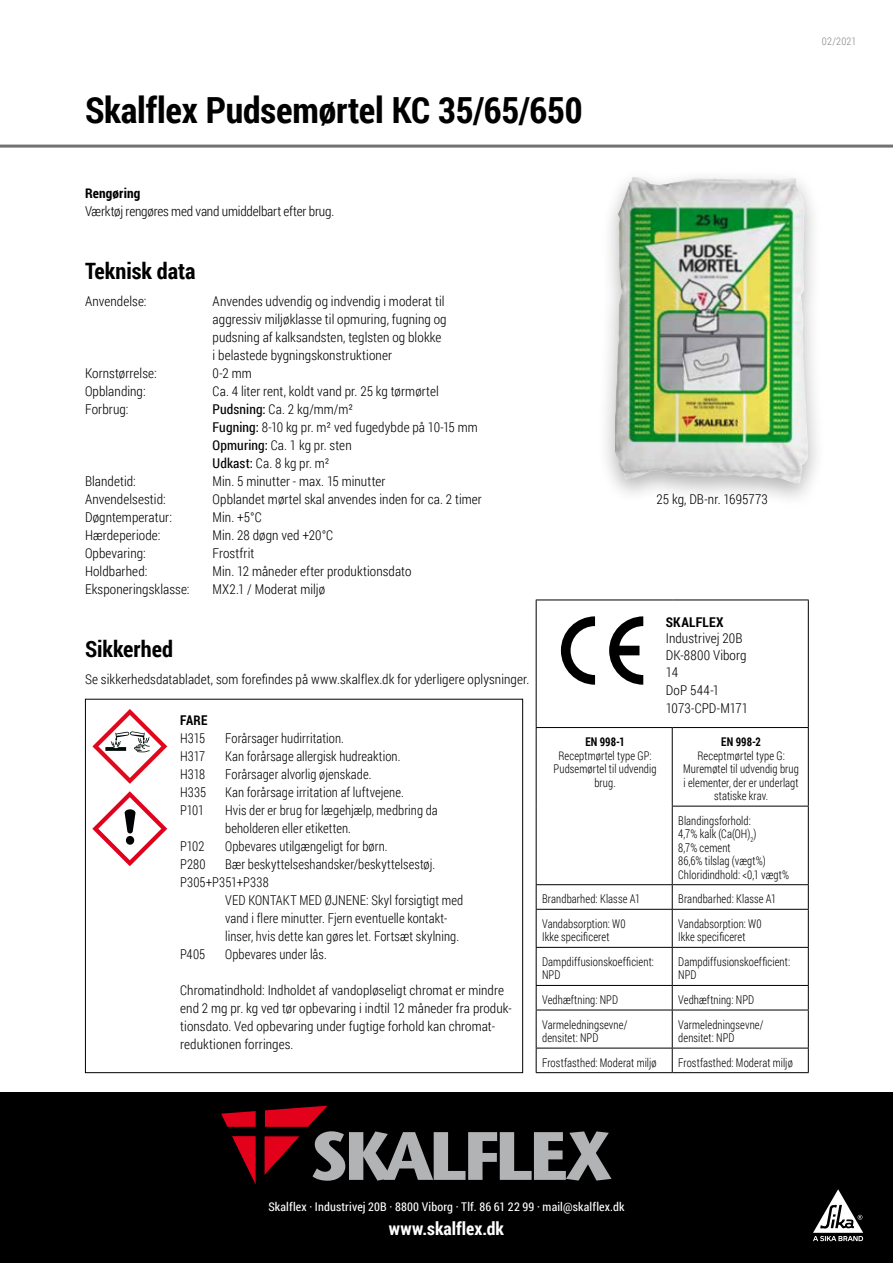
<style>
.page{position:relative;width:893px;height:1263px;background:#fff}
.page>*{position:absolute;margin:0;border:0;box-sizing:border-box;transform-origin:0 0}
.t1{font:700 36px "Roboto Condensed";letter-spacing:-.005em;color:#000}
.t2{font:700 22.5px "Roboto Condensed";color:#000}
.t3{font:700 18px "Roboto Condensed";color:#fff}
.t4{font:300 13.5px/18px "Roboto Condensed";letter-spacing:.005em;color:#000}
.t5{font:300 13.5px/18px "Roboto Condensed";letter-spacing:.005em;color:#000;scale:.95 1}
.t6{font:300 13.5px "Roboto Condensed";letter-spacing:-.015em;color:#000}
.t7{font:700 13.5px "Roboto Condensed";letter-spacing:.015em;color:#000}
.t8{font:700 13.5px "Roboto Condensed";letter-spacing:.015em;color:#000;scale:.95 1}
.t9{font:300 12px/13.5px "Roboto Condensed";letter-spacing:.01em;color:#000;scale:.9 1}
.t10{font:12px "Roboto Condensed";letter-spacing:.015em;color:#fff}
.t11{font:700 12px "Roboto Condensed";letter-spacing:.015em;color:#000;scale:.9 1}
.t12{font:300 10.5px "Roboto Condensed";letter-spacing:.02em;color:#87888a}
.s1{font-weight:400}
</style>
<div class="page">
<div style="left:596px;top:168px;width:230px;height:341px;background:#000;opacity:.3"></div>
<img style="left:615px;top:177px;width:193px;height:306px">
<svg style="left:92px;top:709px;width:75px;height:75px"></svg>
<svg style="left:92px;top:791px;width:75px;height:75px"></svg>
<div style="left:0;top:1093px;width:893px;height:170px;background:#000"></div>
<svg style="left:221px;top:1111px;width:35px;height:16px"></svg>
<svg style="left:232px;top:1136px;width:24px;height:48px"></svg>
<svg style="left:265px;top:1106px;width:346px;height:75px"></svg>
<svg style="left:813px;top:1189px;width:50px;height:52px"></svg>
<hr style="left:0;top:145px;width:893px;height:3px;background:#707172">
<hr style="left:536px;top:600px;width:136px;height:1px;background:#000">
<hr style="left:536px;top:600px;width:1px;height:127px;background:#000">
<hr style="left:672px;top:600px;width:137px;height:1px;background:#000">
<hr style="left:808px;top:600px;width:1px;height:127px;background:#000">
<hr style="left:536px;top:727px;width:136px;height:1px;background:#000">
<hr style="left:536px;top:728px;width:1px;height:78px;background:#000">
<hr style="left:672px;top:727px;width:137px;height:1px;background:#000">
<hr style="left:672px;top:728px;width:1px;height:78px;background:#000">
<hr style="left:808px;top:728px;width:1px;height:78px;background:#000">
<hr style="left:536px;top:806px;width:1px;height:78px;background:#000">
<hr style="left:672px;top:806px;width:137px;height:1px;background:#000">
<hr style="left:672px;top:806px;width:1px;height:78px;background:#000">
<hr style="left:808px;top:806px;width:1px;height:78px;background:#000">
<hr style="left:536px;top:884px;width:136px;height:1px;background:#000">
<svg style="left:536px;top:885px;width:1px;height:24px"></svg>
<hr style="left:672px;top:884px;width:137px;height:1px;background:#000">
<svg style="left:672px;top:885px;width:1px;height:24px"></svg>
<svg style="left:808px;top:885px;width:1px;height:24px"></svg>
<hr style="left:536px;top:909px;width:136px;height:1px;background:#000">
<hr style="left:536px;top:910px;width:1px;height:37px;background:#000">
<hr style="left:672px;top:909px;width:137px;height:1px;background:#000">
<hr style="left:672px;top:910px;width:1px;height:37px;background:#000">
<hr style="left:808px;top:910px;width:1px;height:37px;background:#000">
<hr style="left:536px;top:947px;width:136px;height:1px;background:#000">
<hr style="left:536px;top:948px;width:1px;height:37px;background:#000">
<hr style="left:672px;top:947px;width:137px;height:1px;background:#000">
<hr style="left:672px;top:948px;width:1px;height:37px;background:#000">
<hr style="left:808px;top:948px;width:1px;height:37px;background:#000">
<hr style="left:536px;top:985px;width:136px;height:1px;background:#000">
<svg style="left:536px;top:986px;width:1px;height:24px"></svg>
<hr style="left:672px;top:985px;width:137px;height:1px;background:#000">
<svg style="left:672px;top:986px;width:1px;height:24px"></svg>
<svg style="left:808px;top:986px;width:1px;height:24px"></svg>
<hr style="left:536px;top:1010px;width:136px;height:1px;background:#000">
<hr style="left:536px;top:1010px;width:1px;height:38px;background:#000">
<hr style="left:672px;top:1010px;width:137px;height:1px;background:#000">
<hr style="left:672px;top:1010px;width:1px;height:38px;background:#000">
<hr style="left:808px;top:1010px;width:1px;height:38px;background:#000">
<hr style="left:536px;top:1048px;width:136px;height:1px;background:#000">
<svg style="left:536px;top:1048px;width:1px;height:24px"></svg>
<hr style="left:672px;top:1048px;width:137px;height:1px;background:#000">
<svg style="left:672px;top:1048px;width:1px;height:24px"></svg>
<svg style="left:808px;top:1048px;width:1px;height:24px"></svg>
<hr style="left:536px;top:1072px;width:136px;height:1px;background:#000">
<hr style="left:672px;top:1072px;width:137px;height:1px;background:#000">
<svg style="left:561px;top:616px;width:34px;height:69px"></svg>
<svg style="left:609px;top:616px;width:34px;height:69px"></svg>
<h1 class="t1" style="left:85px;top:85px;width:499px">Skalflex Pudsemørtel KC 35/65/650</h1>
<p class="t12" style="left:822px;top:34px;width:36px">02/2021</p>
<p class="t7" style="left:85px;top:184px;width:57px">Rengøring</p>
<p class="t6" style="left:85px;top:202px;width:251px">Værktøj rengøres med vand umiddelbart efter brug.</p>
<h2 class="t2" style="left:85px;top:255px;width:112px">Teknisk data</h2>
<p class="t4" style="left:85px;top:292px;width:63px">Anvendelse:</p>
<p class="t4" style="left:213px;top:292px;width:236px">Anvendes udvendig og indvendig i moderat til aggressiv miljøklasse til opmuring, fugning og pudsning af kalksandsten, teglsten og blokke i belastede bygningskonstruktioner</p>
<p class="t4" style="left:85px;top:364px;width:73px">Kornstørrelse:</p>
<p class="t4" style="left:213px;top:364px;width:41px">0-2 mm</p>
<p class="t4" style="left:85px;top:382px;width:62px">Opblanding:</p>
<p class="t4" style="left:213px;top:382px;width:228px">Ca. 4 liter rent, koldt vand pr. 25 kg tørmørtel</p>
<p class="t4" style="left:85px;top:400px;width:45px">Forbrug:</p>
<p class="t4" style="left:213px;top:400px;width:267px"><span class="s1">Pudsning:</span> Ca. 2 kg/mm/m²<br><span class="s1">Fugning:</span> 8-10 kg pr. m² ved fugedybde på 10-15 mm<br><span class="s1">Opmuring:</span> Ca. 1 kg pr. sten<br><span class="s1">Udkast:</span> Ca. 8 kg pr. m²</p>
<p class="t4" style="left:85px;top:472px;width:52px">Blandetid:</p>
<p class="t4" style="left:213px;top:472px;width:174px">Min. 5 minutter - max. 15 minutter</p>
<p class="t4" style="left:85px;top:490px;width:82px">Anvendelsestid:</p>
<p class="t4" style="left:213px;top:490px;width:271px">Opblandet mørtel skal anvendes inden for ca. 2 timer</p>
<p class="t4" style="left:85px;top:508px;width:88px">Døgntemperatur:</p>
<p class="t4" style="left:213px;top:508px;width:51px">Min. +5°C</p>
<p class="t4" style="left:85px;top:526px;width:77px">Hærdeperiode:</p>
<p class="t4" style="left:213px;top:526px;width:122px">Min. 28 døgn ved +20°C</p>
<p class="t4" style="left:85px;top:544px;width:62px">Opbevaring:</p>
<p class="t4" style="left:213px;top:544px;width:43px">Frostfrit</p>
<p class="t4" style="left:85px;top:562px;width:64px">Holdbarhed:</p>
<p class="t4" style="left:213px;top:562px;width:200px">Min. 12 måneder efter produktionsdato</p>
<p class="t4" style="left:85px;top:580px;width:106px">Eksponeringsklasse:</p>
<p class="t4" style="left:213px;top:580px;width:114px">MX2.1 / Moderat miljø</p>
<h2 class="t2" style="left:85px;top:633px;width:89px">Sikkerhed</h2>
<p class="t4" style="left:85px;top:670px;width:446px">Se sikkerhedsdatabladet, som forefindes på www.skalflex.dk for yderligere oplysninger.</p>
<p class="t8" style="left:180px;top:710px;width:30px">FARE</p>
<p class="t5" style="left:180px;top:728px;width:28px">H315</p>
<p class="t5" style="left:225px;top:728px;width:127px">Forårsager hudirritation.</p>
<p class="t5" style="left:180px;top:746px;width:28px">H317</p>
<p class="t5" style="left:225px;top:746px;width:186px">Kan forårsage allergisk hudreaktion.</p>
<p class="t5" style="left:180px;top:764px;width:28px">H318</p>
<p class="t5" style="left:225px;top:764px;width:155px">Forårsager alvorlig øjenskade.</p>
<p class="t5" style="left:180px;top:782px;width:29px">H335</p>
<p class="t5" style="left:225px;top:782px;width:189px">Kan forårsage irritation af luftvejene.</p>
<p class="t5" style="left:180px;top:800px;width:27px">P101</p>
<p class="t5" style="left:225px;top:800px;width:225px">Hvis der er brug for lægehjælp, medbring da beholderen eller etiketten.</p>
<p class="t5" style="left:180px;top:836px;width:27px">P102</p>
<p class="t5" style="left:225px;top:836px;width:172px">Opbevares utilgængeligt for børn.</p>
<p class="t5" style="left:180px;top:854px;width:28px">P280</p>
<p class="t5" style="left:180px;top:854px;width:270px;text-indent:45px">Bær beskyttelseshandsker/beskyttelsestøj.<br>P305+P351+P338</p>
<p class="t5" style="left:225px;top:890px;width:252px">VED KONTAKT MED ØJNENE: Skyl forsigtigt med vand i flere minutter. Fjern eventuelle kontakt&shy;linser, hvis dette kan gøres let. Fortsæt skylning.</p>
<p class="t5" style="left:180px;top:944px;width:28px">P405</p>
<p class="t5" style="left:225px;top:944px;width:108px">Opbevares under lås.</p>
<p class="t4" style="left:180px;top:980px;width:333px">Chromatindhold: Indholdet af vandopløseligt chromat er mindre end 2 mg pr. kg ved tør opbevaring i indtil 12 måneder fra produk&shy;tionsdato. Ved opbevaring under fugtige forhold kan chromat&shy;reduktionen forringes.</p>
<p class="t4" style="left:656px;top:490px;width:113px">25 kg, DB-nr. 1695773</p>
<p class="t11" style="left:585px;top:733px;width:45px">EN 998-1</p>
<p class="t9" style="left:554px;top:748px;width:116px;text-align:center">Receptmørtel type GP:<br>Pudsemørtel til udvendig brug.</p>
<p class="t7" style="left:666px;top:612px;width:59px">SKALFLEX</p>
<p class="t4" style="left:666px;top:629px;width:82px;line-height:16.5px">Industrivej 20B<br>DK-8800 Viborg</p>
<p class="t4" style="left:666px;top:663px;width:84px">14<br>DoP 544-1<br>1073-CPD-M171</p>
<p class="t11" style="left:721px;top:733px;width:46px">EN 998-2</p>
<p class="t9" style="left:683px;top:748px;width:130px;text-align:center">Receptmørtel type G:<br>Muremøtel til udvendig brug i elementer, der er underlagt statiske krav.</p>
<p class="t9" style="left:678px;top:813px;width:125px">Blandingsforhold:<br>4,7% kalk (Ca(OH)<sub>2</sub>)<br>8,7% cement<br>86,6% tilslag (vægt%)<br>Chloridindhold: &lt;0,1 vægt%</p>
<p class="t9" style="left:542px;top:892px;width:110px">Brandbarhed: Klasse A1</p>
<p class="t9" style="left:678px;top:892px;width:110px">Brandbarhed: Klasse A1</p>
<p class="t9" style="left:542px;top:916px;width:94px">Vandabsorption: W0<br>Ikke specificeret</p>
<p class="t9" style="left:678px;top:916px;width:94px">Vandabsorption: W0<br>Ikke specificeret</p>
<p class="t9" style="left:542px;top:954px;width:126px">Dampdiffusionskoefficient:<br>NPD</p>
<p class="t9" style="left:678px;top:954px;width:126px">Dampdiffusionskoefficient:<br>NPD</p>
<p class="t9" style="left:542px;top:992px;width:86px">Vedhæftning: NPD</p>
<p class="t9" style="left:678px;top:992px;width:86px">Vedhæftning: NPD</p>
<p class="t9" style="left:542px;top:1017px;width:96px">Varmeledningsevne/ densitet: NPD</p>
<p class="t9" style="left:678px;top:1017px;width:96px">Varmeledningsevne/ densitet: NPD</p>
<p class="t9" style="left:542px;top:1055px;width:129px">Frostfasthed: Moderat miljø</p>
<p class="t9" style="left:678px;top:1055px;width:129px">Frostfasthed: Moderat miljø</p>
<p class="t10" style="left:268px;top:1198px;width:358px">Skalflex · Industrivej 20B · 8800 Viborg · Tlf. 86 61 22 99 · mail@skalflex.dk</p>
<h3 class="t3" style="left:389px;top:1215px;width:117px">www.skalflex.dk</h3>
</div>
